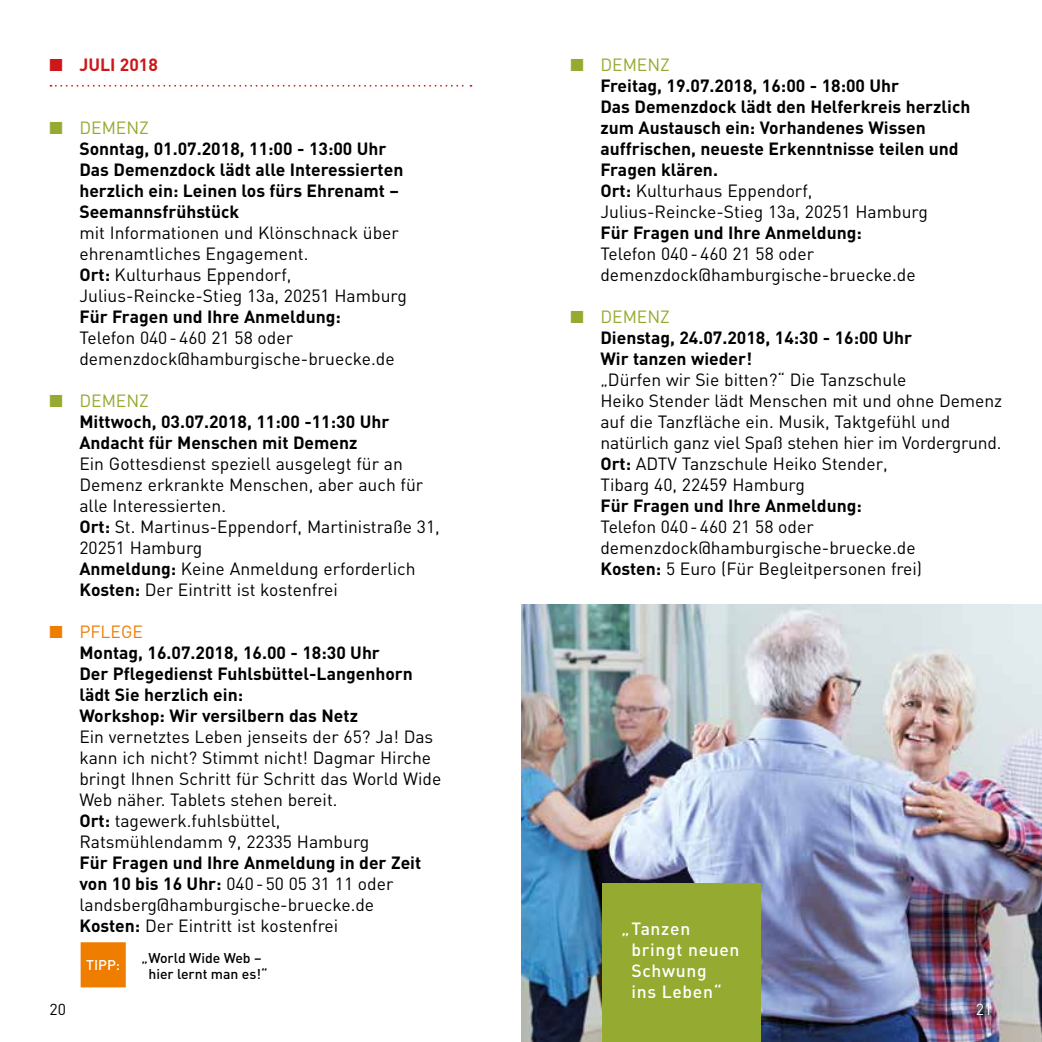
<style>
.page{position:relative;width:1042px;height:1042px;background:#fff}
.page>*{position:absolute;margin:0;border:0;box-sizing:border-box;transform-origin:0 0}
.t1{font:17.5px/21px "DIN";color:#000}
.t2{font:700 17.5px/21px "DIN";color:#000}
.t3{font:500 17.5px/21px "DIN";letter-spacing:.04em;color:#fff}
.t4{font:700 17.5px "DIN";color:#cd1719}
.t5{font:15.75px "DIN";color:#000}
.t6{font:15.75px "DIN";color:#fff}
.t7{font:500 14px/15.8px "DIN";color:#000;text-align:center}
.t8{font:500 14px "DIN";color:#fff}
.s1{color:#95aa30}
.s2{font-weight:400;color:#95aa30}
.s3{font-weight:700}
.s4{color:#ef7d00}
.s5{font-weight:400;color:#ef7d00}
.s6{font-weight:400}
</style>
<div class="page">
<img style="left:521px;top:604px;width:521px;height:438px">
<svg style="left:50px;top:85px;width:421px;height:2px"></svg>
<div style="left:81px;top:942px;width:45px;height:45px;background:#ef7d00;border:2px solid #ef7d00"></div>
<div style="left:601px;top:883px;width:159px;height:159px;background:#95aa30"></div>
<p class="t4" style="left:50px;top:53px;width:110px">■ JULI 2018</p>
<p class="t2" style="left:79px;top:116px;width:325px;text-indent:-30px"><span class="s1">■</span> <span class="s2">DEMENZ<br></span>Sonntag, 01.07.2018, 11:00 - 13:00 Uhr<br>Das Demenzdock lädt alle Interessierten herzlich ein: Leinen los fürs Ehrenamt –<br>Seemannsfrühstück</p>
<p class="t1" style="left:79px;top:221px;width:329px">mit Informationen und Klönschnack über ehrenamtliches Engagement.<br><span class="s3">Ort:</span> Kulturhaus Eppendorf, Julius-Reincke-Stieg 13a, 20251 Hamburg</p>
<p class="t2" style="left:79px;top:305px;width:263px">Für Fragen und Ihre Anmeldung:</p>
<p class="t1" style="left:79px;top:326px;width:317px">Telefon 040-460 21 58 oder demenzdock@hamburgische-bruecke.de</p>
<p class="t2" style="left:79px;top:389px;width:311px;text-indent:-30px"><span class="s1">■</span> <span class="s2">DEMENZ<br></span>Mittwoch, 03.07.2018, 11:00 -11:30 Uhr<br>Andacht für Menschen mit Demenz</p>
<p class="t1" style="left:79px;top:452px;width:362px">Ein Gottesdienst speziell ausgelegt für an Demenz erkrankte Menschen, aber auch für alle Interessierten.<br><span class="s3">Ort:</span> St. Martinus-Eppendorf, Martinistraße 31, 20251 Hamburg<br><span class="s3">Anmeldung:</span> Keine Anmeldung erforderlich <span class="s3">Kosten:</span> Der Eintritt ist kostenfrei</p>
<p class="t2" style="left:79px;top:620px;width:335px;text-indent:-30px"><span class="s4">■</span> <span class="s5">PFLEGE<br></span>Montag, 16.07.2018, 16.00 - 18:30 Uhr<br>Der Pflegedienst Fuhlsbüttel-Langenhorn lädt Sie herzlich ein:<br>Workshop: Wir versilbern das Netz</p>
<p class="t1" style="left:79px;top:725px;width:363px">Ein vernetztes Leben jenseits der 65? Ja! Das kann ich nicht? Stimmt nicht! Dagmar Hirche bringt Ihnen Schritt für Schritt das World Wide Web näher. Tablets stehen bereit.<br><span class="s3">Ort:</span> tagewerk.fuhlsbüttel,<br>Ratsmühlendamm 9, 22335 Hamburg</p>
<p class="t1" style="left:79px;top:851px;width:343px"><span class="s3">Für Fragen und Ihre Anmeldung in der Zeit von 10 bis 16 Uhr:</span> 040-50 05 31 11 oder landsberg@hamburgische-bruecke.de <span class="s3">Kosten:</span> Der Eintritt ist kostenfrei</p>
<p class="t8" style="left:86px;top:956px;width:35px">TIPP:</p>
<p class="t7" style="left:141px;top:949px;width:128px">„World Wide Web – hier lernt man es!“</p>
<p class="t2" style="left:600px;top:53px;width:371px;text-indent:-30px"><span class="s1">■</span> <span class="s2">DEMENZ<br></span>Freitag, 19.07.2018, 16:00 - 18:00 Uhr<br>Das Demenzdock lädt den Helferkreis herzlich zum Austausch ein: Vorhandenes Wissen auffrischen, neueste Erkenntnisse teilen und Fragen klären.<br>Ort: <span class="s6">Kulturhaus Eppendorf, Julius-Reincke-Stieg 13a, 20251 Hamburg</span></p>
<p class="t2" style="left:600px;top:221px;width:263px">Für Fragen und Ihre Anmeldung:</p>
<p class="t1" style="left:600px;top:242px;width:317px">Telefon 040-460 21 58 oder demenzdock@hamburgische-bruecke.de</p>
<p class="t2" style="left:600px;top:305px;width:313px;text-indent:-30px"><span class="s1">■</span> <span class="s2">DEMENZ<br></span>Dienstag, 24.07.2018, 14:30 - 16:00 Uhr<br>Wir tanzen wieder!</p>
<p class="t1" style="left:600px;top:368px;width:403px">„Dürfen wir Sie bitten?“ Die Tanzschule<br>Heiko Stender lädt Menschen mit und ohne Demenz auf die Tanzfläche ein. Musik, Taktgefühl und natürlich ganz viel Spaß stehen hier im Vordergrund.<br><span class="s3">Ort:</span> ADTV Tanzschule Heiko Stender,<br>Tibarg 40, 22459 Hamburg</p>
<p class="t2" style="left:600px;top:494px;width:263px">Für Fragen und Ihre Anmeldung:</p>
<p class="t1" style="left:600px;top:515px;width:323px">Telefon 040-460 21 58 oder demenzdock@hamburgische-bruecke.de<br><span class="s3">Kosten:</span> 5 Euro (Für Begleitpersonen frei)</p>
<p class="t3" style="left:631px;top:917px;width:110px;text-indent:-10px">„Tanzen bringt neuen<br>Schwung<br>ins Leben“</p>
<p class="t5" style="left:50px;top:999px;width:18px">20</p>
<p class="t6" style="left:976px;top:999px;width:18px">21</p>
</div>
